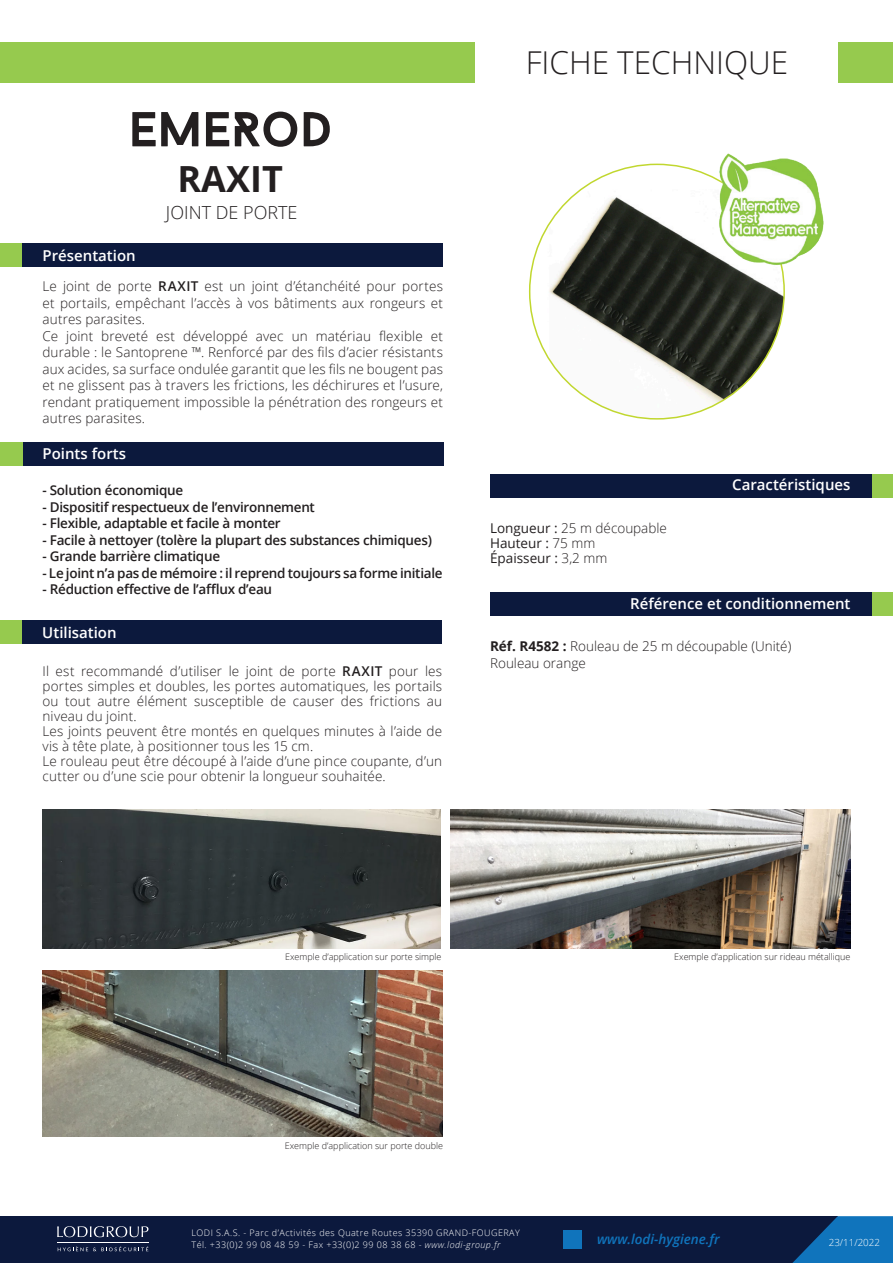
<style>
.page{position:relative;width:893px;height:1263px;background:#fff}
.page>*{position:absolute;margin:0;border:0;box-sizing:border-box;transform-origin:0 0}
.t1{font:700 36px "Open Sans";color:#231f20}
.t2{font:300 31.5px "Open Sans";color:#231f20}
.t3{font:300 18px "Open Sans";color:#231f20}
.t4{font:600 15px "Open Sans";color:#fff}
.PARAGRAPHE_TEXTE{font:300 13.5px/16.5px "Open Sans";letter-spacing:.01em;color:#231f20;text-align:justify}
.PARAGRAPHE_TEXTE-2{font:600 13.5px "Open Sans";letter-spacing:-.02em;color:#231f20}
.TEXTE_COURANT{font:300 13.5px "Open Sans";color:#231f20}
.t5{font:13.5px "Open Sans";color:#231f20}
.t6{font:italic 600 13.5px "Open Sans";color:#1074bc}
.t7{font:300 9.75px "Open Sans";color:#fff}
.t8{font:300 9px "Open Sans";letter-spacing:.05em;color:#fff}
.t9{font:300 9px "Open Sans";color:#231f20}
.s1{font-weight:600}
.s2{font-weight:400}
.s3{font-weight:300}
.s4{font-weight:700}
.s5{font-style:italic}
</style>
<div class="page">
<div style="left:0;top:1216px;width:838px;height:47px;background:#0c193d"></div>
<svg style="left:792px;top:1216px;width:101px;height:47px"></svg>
<svg style="left:57px;top:1226px;width:91px;height:11px"></svg>
<svg style="left:58px;top:1246px;width:90px;height:5px"></svg>
<hr style="left:57px;top:1242px;width:91px;height:1px;background:#fff">
<div style="left:563px;top:1230px;width:19px;height:19px;background:#1074bc"></div>
<div style="left:0;top:42px;width:475px;height:41px;background:#96ca4e"></div>
<div style="left:839px;top:42px;width:54px;height:41px;background:#96ca4e"></div>
<div style="left:490px;top:592px;width:403px;height:23px;background:#0c193d"></div>
<div style="left:0;top:244px;width:442px;height:23px;background:#0c193d"></div>
<div style="left:0;top:244px;width:21px;height:23px;background:#96ca4e"></div>
<div style="left:873px;top:592px;width:20px;height:23px;background:#96ca4e"></div>
<div style="left:0;top:620px;width:442px;height:23px;background:#0c193d"></div>
<div style="left:0;top:620px;width:21px;height:23px;background:#96ca4e"></div>
<div style="left:1px;top:442px;width:442px;height:23px;background:#0c193d"></div>
<div style="left:0;top:442px;width:23px;height:23px;background:#96ca4e"></div>
<img style="left:42px;top:809px;width:398px;height:139px">
<img style="left:540px;top:189px;width:244px;height:228px">
<img style="left:450px;top:809px;width:400px;height:139px">
<img style="left:42px;top:970px;width:400px;height:166px">
<img style="left:709px;top:153px;width:115px;height:116px">
<div style="left:490px;top:474px;width:403px;height:23px;background:#0c193d"></div>
<div style="left:873px;top:474px;width:20px;height:23px;background:#96ca4e"></div>
<svg style="left:132px;top:112px;width:198px;height:35px"></svg>
<p class="t1" style="left:177px;top:153px;width:107px">RAXIT</p>
<p class="t4" style="left:43px;top:245px;width:95px">Présentation</p>
<p class="t3" style="left:166px;top:200px;width:133px">JOINT DE PORTE</p>
<p class="PARAGRAPHE_TEXTE" style="left:43px;top:277px;width:402px">Le joint de porte <span class="s1">RAXIT</span> est un joint d’étanchéité pour portes et portails, empêchant l’accès à vos bâtiments aux rongeurs et autres parasites.</p>
<p class="PARAGRAPHE_TEXTE" style="left:43px;top:327px;width:402px">Ce joint breveté est développé avec un matériau flexible et durable : le Santoprene ™. Renforcé par des fils d’acier résistants aux acides, sa surface ondulée garantit que les fils ne bougent pas et ne glissent pas à travers les frictions, les déchirures et l’usure, rendant pratiquement impossible la pénétration des rongeurs et autres parasites.</p>
<p class="t4" style="left:43px;top:443px;width:85px">Points forts</p>
<p class="PARAGRAPHE_TEXTE-2" style="left:43px;top:481px;width:142px">- Solution économique</p>
<p class="PARAGRAPHE_TEXTE-2" style="left:43px;top:497px;width:274px">- Dispositif respectueux de l’environnement</p>
<p class="PARAGRAPHE_TEXTE-2" style="left:43px;top:514px;width:240px">- Flexible, adaptable et facile à monter</p>
<p class="PARAGRAPHE_TEXTE-2" style="left:43px;top:530px;width:391px">- Facile à nettoyer (tolère la plupart des substances chimiques)</p>
<p class="PARAGRAPHE_TEXTE-2" style="left:43px;top:547px;width:179px">- Grande barrière climatique</p>
<p class="PARAGRAPHE_TEXTE-2" style="left:43px;top:563px;width:402px">- Le joint n’a pas de mémoire : il reprend toujours sa forme initiale</p>
<p class="PARAGRAPHE_TEXTE-2" style="left:43px;top:580px;width:231px">- Réduction effective de l’afflux d’eau</p>
<p class="t4" style="left:42px;top:622px;width:76px">Utilisation</p>
<p class="PARAGRAPHE_TEXTE" style="left:43px;top:663px;width:401px;line-height:15px">Il est recommandé d’utiliser le joint de porte <span class="s1">RAXIT</span> pour les portes simples et doubles, les portes automatiques, les portails ou tout autre élément susceptible de causer des frictions au niveau du joint.</p>
<p class="PARAGRAPHE_TEXTE" style="left:43px;top:723px;width:401px;line-height:15px">Les joints peuvent être montés en quelques minutes à l’aide de vis à tête plate, à positionner tous les 15 cm.</p>
<p class="PARAGRAPHE_TEXTE" style="left:43px;top:753px;width:401px;line-height:15px">Le rouleau peut être découpé à l’aide d’une pince coupante, d’un cutter ou d’une scie pour obtenir la longueur souhaitée.</p>
<p class="t2" style="left:526px;top:41px;width:264px">FICHE TECHNIQUE</p>
<p class="PARAGRAPHE_TEXTE" style="left:490px;top:520px;width:178px"><span class="s2">Longueur :</span> 25 m découpable</p>
<p class="t5" style="left:490px;top:534px;width:107px">Hauteur : <span class="s3">75 mm</span></p>
<p class="t5" style="left:490px;top:549px;width:119px">Épaisseur : <span class="s3">3,2 mm</span></p>
<p class="t4" style="left:732px;top:474px;width:120px">Caractéristiques</p>
<p class="t4" style="left:630px;top:593px;width:222px">Référence et conditionnement</p>
<p class="TEXTE_COURANT" style="left:490px;top:637px;width:303px"><span class="s4">Réf. R4582 :</span> Rouleau de 25 m découpable (Unité)</p>
<p class="TEXTE_COURANT" style="left:490px;top:654px;width:97px">Rouleau orange</p>
<p class="t9" style="left:285px;top:950px;width:158px">Exemple d’application sur porte simple</p>
<p class="t9" style="left:674px;top:950px;width:178px">Exemple d’application sur rideau métallique</p>
<p class="t9" style="left:285px;top:1139px;width:160px">Exemple d’application sur porte double</p>
<p class="t8" style="left:192px;top:1227px;width:330px">LODI S.A.S. - Parc d’Activités des Quatre Routes 35390 GRAND-FOUGERAY</p>
<p class="t8" style="left:192px;top:1239px;width:310px">Tél. +33(0)2 99 08 48 59 - Fax +33(0)2 99 08 38 68 - <span class="s5">www.lodi-group.fr</span></p>
<p class="t6" style="left:597px;top:1230px;width:124px">www.lodi-hygiene.fr</p>
<p class="t7" style="left:829px;top:1236px;width:53px">23/11/2022</p>
</div>
